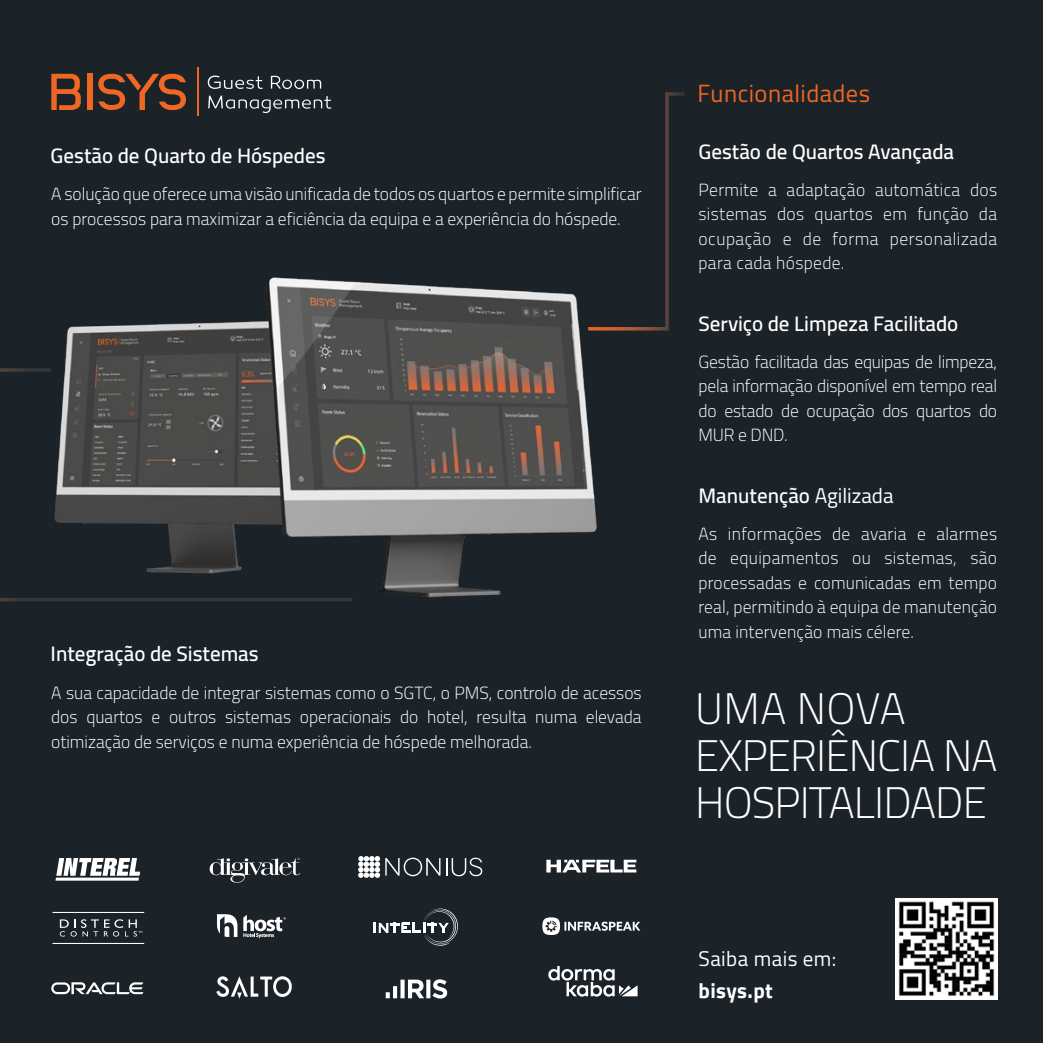
<style>
.page{position:relative;width:1043px;height:1043px;background:#fff}
.page>*{position:absolute;margin:0;border:0;box-sizing:border-box;transform-origin:0 0}
.t1{font:300 43.75px/47.2px "Cairo";letter-spacing:-.02em;color:#fff}
.t2{font:24.5px "Cairo";letter-spacing:.02em;color:#ef6723}
.t3{font:600 21px "Cairo";color:#fff}
.t4{font:21px "Cairo";letter-spacing:.02em;color:#fff}
.t5{font:700 21px "Cairo";letter-spacing:.02em;color:#fff}
.t6{font:300 17.5px/24.5px "Cairo";color:#fff;text-align:justify}
.s1{font-weight:400}
</style>
<div class="page">
<div style="left:0;top:0;width:1042px;height:1042px;background:#1b2228"></div>
<img style="left:56px;top:277px;width:541px;height:321px">
<svg style="left:385px;top:979px;width:62px;height:19px"></svg>
<svg style="left:209px;top:858px;width:91px;height:24px"></svg>
<svg style="left:358px;top:856px;width:82px;height:21px"></svg>
<svg style="left:446px;top:857px;width:36px;height:19px"></svg>
<svg style="left:216px;top:976px;width:76px;height:22px"></svg>
<svg style="left:217px;top:914px;width:20px;height:22px"></svg>
<svg style="left:243px;top:915px;width:42px;height:22px"></svg>
<svg style="left:373px;top:908px;width:84px;height:37px"></svg>
<svg style="left:51px;top:982px;width:92px;height:11px"></svg>
<svg style="left:55px;top:858px;width:85px;height:22px"></svg>
<svg style="left:542px;top:917px;width:98px;height:17px"></svg>
<svg style="left:548px;top:966px;width:89px;height:30px"></svg>
<svg style="left:546px;top:859px;width:90px;height:13px"></svg>
<svg style="left:53px;top:911px;width:91px;height:1px"></svg>
<hr style="left:52px;top:942px;width:92px;height:1px;background:#fff">
<svg style="left:60px;top:919px;width:82px;height:17px"></svg>
<svg style="left:0;top:368px;width:51px;height:4px"></svg>
<svg style="left:0;top:493px;width:356px;height:109px"></svg>
<svg style="left:584px;top:92px;width:101px;height:240px"></svg>
<hr style="left:197px;top:68px;width:1px;height:48px;background:#ef6723">
<div style="left:87px;top:74px;width:5px;height:36px;background:#ef6723"></div>
<svg style="left:51px;top:74px;width:30px;height:36px"></svg>
<svg style="left:98px;top:74px;width:89px;height:36px"></svg>
<svg style="left:208px;top:76px;width:54px;height:13px"></svg>
<svg style="left:271px;top:76px;width:50px;height:13px"></svg>
<svg style="left:208px;top:96px;width:123px;height:17px"></svg>
<img style="left:895px;top:898px;width:101px;height:101px">
<p class="t3" style="left:51px;top:137px;width:276px">Gestão de Quarto de Hóspedes</p>
<p class="t6" style="left:51px;top:181px;width:591px">A solução que oferece uma visão unificada de todos os quartos e permite simplificar os processos para maximizar a eficiência da equipa e a experiência do hóspede.</p>
<p class="t3" style="left:51px;top:635px;width:209px">Integração de Sistemas</p>
<p class="t6" style="left:51px;top:680px;width:591px">A sua capacidade de integrar sistemas como o SGTC, o PMS, controlo de acessos dos quartos e outros sistemas operacionais do hotel, resulta numa elevada otimização de serviços e numa experiência de hóspede melhorada.</p>
<h2 class="t2" style="left:697px;top:73px;width:174px">Funcionalidades</h2>
<p class="t3" style="left:698px;top:134px;width:257px">Gestão de Quartos Avançada</p>
<p class="t6" style="left:698px;top:177px;width:300px">Permite a adaptação automática dos sistemas dos quartos em função da ocupação e de forma personalizada para cada hóspede.</p>
<p class="t3" style="left:698px;top:305px;width:261px">Serviço de Limpeza Facilitado</p>
<p class="t6" style="left:698px;top:349px;width:300px">Gestão facilitada das equipas de limpeza, pela informação disponível em tempo real do estado de ocupação dos quartos do MUR e DND.</p>
<p class="t3" style="left:698px;top:477px;width:196px">Manutenção <span class="s1">Agilizada</span></p>
<p class="t6" style="left:698px;top:521px;width:300px">As informações de avaria e alarmes de equipamentos ou sistemas, são processadas e comunicadas em tempo real, permitindo à equipa de manutenção uma intervenção mais célere.</p>
<h1 class="t1" style="left:694px;top:684px;width:304px">UMA NOVA<br>EXPERIÊNCIA NA<br>HOSPITALIDADE</h1>
<p class="t4" style="left:698px;top:940px;width:139px">Saiba mais em:</p>
<p class="t5" style="left:698px;top:977px;width:76px">bisys.pt</p>
</div>
